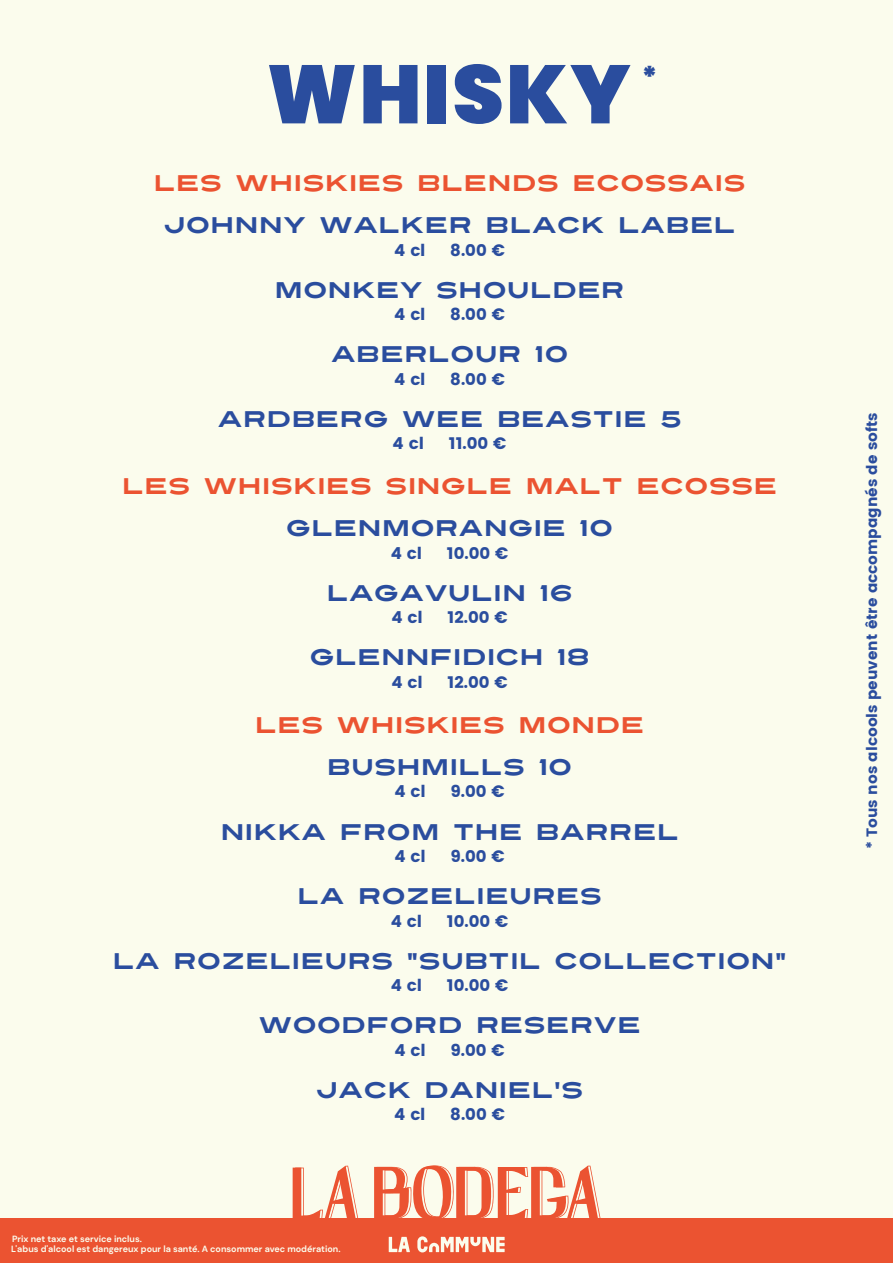
<style>
.page{position:relative;width:893px;height:1263px;background:#fbfced}
.page>*{position:absolute;margin:0;border:0;box-sizing:border-box;transform-origin:0 0}
.t1{font:900 82.5px "Poppins";letter-spacing:.025em;color:#2a4d9e}
.t2{font:900 28.5px "Poppins";color:#2a4d9e}
.t3{font:22.5px "Turnpike";color:#2a4d9e}
.t4{font:22.5px "Turnpike";color:#eb5331}
.t5{font:16.5px "Poppins";color:#2a4d9e}
.t6{font:15px "Poppins";color:#2a4d9e}
.t7{font:700 9px "DM Sans";color:#fbfced}
</style>
<div class="page">
<div style="left:0;top:1218px;width:893px;height:45px;background:#eb5331"></div>
<svg style="left:389px;top:1237px;width:21px;height:15px"></svg>
<svg style="left:417px;top:1236px;width:88px;height:16px"></svg>
<svg style="left:374px;top:1165px;width:227px;height:53px"></svg>
<svg style="left:293px;top:1166px;width:65px;height:52px"></svg>
<h1 class="t1" style="left:266px;top:47px;width:365px">WHISKY</h1>
<p class="t2" style="left:642px;top:60px;width:17px">*</p>
<p class="t4" style="left:154px;top:167px;width:594px">LES WHISKIES BLENDS ECOSSAIS</p>
<p class="t3" style="left:163px;top:209px;width:574px">JOHNNY WALKER BLACK LABEL</p>
<p class="t5" style="left:394px;top:241px;width:33px">4 cl</p>
<p class="t5" style="left:450px;top:241px;width:56px">8.00 €</p>
<p class="t3" style="left:275px;top:274px;width:352px">MONKEY SHOULDER</p>
<p class="t5" style="left:394px;top:305px;width:33px">4 cl</p>
<p class="t5" style="left:450px;top:305px;width:56px">8.00 €</p>
<p class="t3" style="left:331px;top:338px;width:239px">ABERLOUR 10</p>
<p class="t5" style="left:394px;top:370px;width:33px">4 cl</p>
<p class="t5" style="left:450px;top:370px;width:56px">8.00 €</p>
<p class="t3" style="left:217px;top:403px;width:466px">ARDBERG WEE BEASTIE 5</p>
<p class="t5" style="left:393px;top:434px;width:33px">4 cl</p>
<p class="t5" style="left:449px;top:434px;width:59px">11.00 €</p>
<p class="t4" style="left:122px;top:470px;width:657px">LES WHISKIES SINGLE MALT ECOSSE</p>
<p class="t3" style="left:286px;top:512px;width:329px">GLENMORANGIE 10</p>
<p class="t5" style="left:391px;top:544px;width:33px">4 cl</p>
<p class="t5" style="left:447px;top:544px;width:63px">10.00 €</p>
<p class="t3" style="left:326px;top:577px;width:248px">LAGAVULIN 16</p>
<p class="t5" style="left:391px;top:608px;width:33px">4 cl</p>
<p class="t5" style="left:447px;top:608px;width:62px">12.00 €</p>
<p class="t3" style="left:310px;top:641px;width:282px">GLENNFIDICH 18</p>
<p class="t5" style="left:391px;top:673px;width:33px">4 cl</p>
<p class="t5" style="left:447px;top:673px;width:62px">12.00 €</p>
<p class="t4" style="left:255px;top:709px;width:391px">LES WHISKIES MONDE</p>
<p class="t3" style="left:327px;top:751px;width:247px">BUSHMILLS 10</p>
<p class="t5" style="left:394px;top:782px;width:33px">4 cl</p>
<p class="t5" style="left:450px;top:782px;width:56px">9.00 €</p>
<p class="t3" style="left:220px;top:815px;width:460px">NIKKA FROM THE BARREL</p>
<p class="t5" style="left:394px;top:847px;width:33px">4 cl</p>
<p class="t5" style="left:450px;top:847px;width:56px">9.00 €</p>
<p class="t3" style="left:297px;top:880px;width:306px">LA ROZELIEURES</p>
<p class="t5" style="left:391px;top:911px;width:33px">4 cl</p>
<p class="t5" style="left:447px;top:911px;width:63px">10.00 €</p>
<p class="t3" style="left:113px;top:944px;width:676px">LA ROZELIEURS "SUBTIL COLLECTION"</p>
<p class="t5" style="left:391px;top:976px;width:33px">4 cl</p>
<p class="t5" style="left:447px;top:976px;width:63px">10.00 €</p>
<p class="t3" style="left:258px;top:1009px;width:384px">WOODFORD RESERVE</p>
<p class="t5" style="left:394px;top:1040px;width:33px">4 cl</p>
<p class="t5" style="left:450px;top:1040px;width:56px">9.00 €</p>
<p class="t3" style="left:316px;top:1073px;width:269px">JACK DANIEL'S</p>
<p class="t5" style="left:394px;top:1105px;width:33px">4 cl</p>
<p class="t5" style="left:450px;top:1105px;width:56px">8.00 €</p>
<p class="t7" style="left:12px;top:1233px;width:131px">Prix net taxe et service inclus.</p>
<p class="t7" style="left:11px;top:1244px;width:331px">L'abus d'alcool est dangereux pour la santé. A consommer avec modération.</p>
<p class="t6" style="left:863px;top:849px;width:438px;rotate:-90deg">* Tous nos alcools peuvent être accompagnés de softs</p>
</div>
